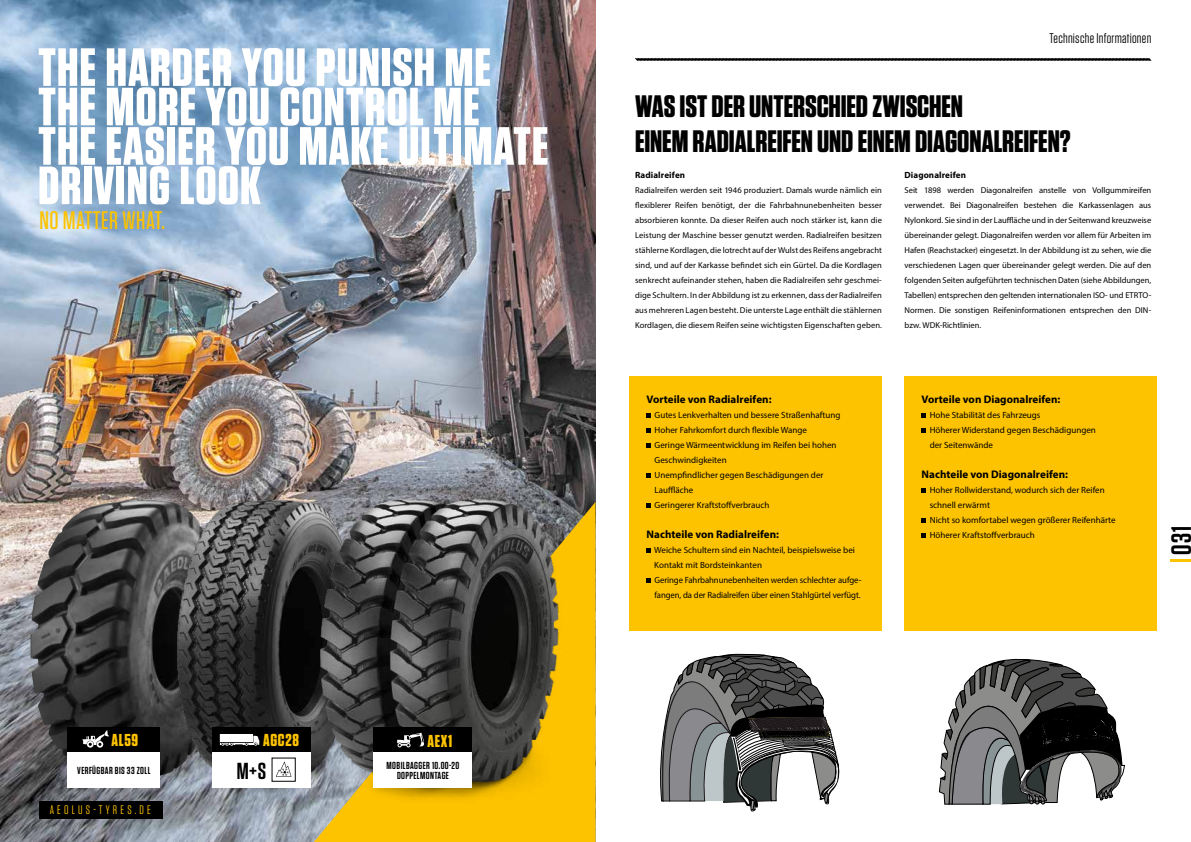
<style>
.page{position:relative;width:1191px;height:842px;background:#fff}
.page>*{position:absolute;margin:0;border:0;box-sizing:border-box;transform-origin:0 0}
.t1{font:700 53.7px/39.4px "Tungsten";letter-spacing:.02em;color:#fff}
.t2{font:700 31px/35.4px "Tungsten";letter-spacing:-.005em;color:#000}
.t3{font:600 28px "Tungsten";color:#000}
.t4{font:500 25.3px "Tungsten";letter-spacing:.02em;color:#fdc300}
.t5{font:600 23.1px "Tungsten";color:#000}
.t6{font:700 17.3px "Tungsten";letter-spacing:.04em;color:#fdc300}
.t7{font:14px "Tungsten";letter-spacing:.02em;color:#000}
.t8{font:12.4px "Tungsten";letter-spacing:.26em;color:#fdc300}
.t9{font:700 11px "Myriad Pro";color:#000}
.t10{font:600 10.2px/9.7px "Tungsten";letter-spacing:.04em;color:#000;text-align:center}
.t11{font:9px/15px "Myriad Pro";color:#000}
.t12{font:700 9px "Myriad Pro";letter-spacing:.01em;color:#000}
.t13{font:8.5px/15px "Myriad Pro";color:#000;text-align:justify}
</style>
<div class="page">
<svg style="left:635px;top:58px;width:516px;height:3px;background:#2f2f2f"></svg>
<div style="left:629px;top:377px;width:253px;height:254px;background:#fdc300"></div>
<div style="left:904px;top:377px;width:253px;height:254px;background:#fdc300"></div>
<svg style="left:646px;top:413px;width:5px;height:4px"></svg>
<svg style="left:646px;top:428px;width:5px;height:4px"></svg>
<svg style="left:646px;top:443px;width:5px;height:4px"></svg>
<svg style="left:646px;top:473px;width:5px;height:4px"></svg>
<svg style="left:646px;top:503px;width:5px;height:4px"></svg>
<svg style="left:646px;top:548px;width:5px;height:4px"></svg>
<svg style="left:646px;top:578px;width:5px;height:4px"></svg>
<svg style="left:921px;top:413px;width:5px;height:4px"></svg>
<svg style="left:921px;top:428px;width:5px;height:4px"></svg>
<svg style="left:921px;top:488px;width:5px;height:4px"></svg>
<svg style="left:921px;top:518px;width:5px;height:4px"></svg>
<svg style="left:921px;top:533px;width:5px;height:4px"></svg>
<svg style="left:939px;top:658px;width:185px;height:147px"></svg>
<svg style="left:660px;top:653px;width:180px;height:159px"></svg>
<hr style="left:1170px;top:559px;width:21px;height:3px;background:#fdc300">
<img style="left:0;top:0;width:595px;height:842px">
<div style="left:282px;top:418px;width:313px;height:424px;background:#000;opacity:.1"></div>
<svg style="left:314px;top:502px;width:281px;height:340px;background:#f2bd09"></svg>
<img style="left:30px;top:500px;width:143px;height:276px">
<img style="left:173px;top:500px;width:147px;height:297px">
<img style="left:320px;top:500px;width:247px;height:341px">
<div style="left:67px;top:727px;width:93px;height:27px;background:#000"></div>
<div style="left:67px;top:753px;width:93px;height:35px;background:#fff"></div>
<div style="left:212px;top:727px;width:99px;height:27px;background:#000"></div>
<div style="left:212px;top:753px;width:99px;height:35px;background:#fff"></div>
<div style="left:373px;top:727px;width:99px;height:27px;background:#000"></div>
<div style="left:373px;top:753px;width:99px;height:35px;background:#fff"></div>
<svg style="left:219px;top:734px;width:40px;height:12px"></svg>
<svg style="left:82px;top:730px;width:27px;height:18px"></svg>
<svg style="left:397px;top:733px;width:27px;height:14px"></svg>
<div style="left:35px;top:790px;width:130px;height:39px;background:#000;opacity:.1"></div>
<div style="left:272px;top:758px;width:24px;height:24px;border:1px solid #000"></div>
<svg style="left:276px;top:761px;width:15px;height:16px"></svg>
<h1 class="t1" style="left:38px;top:49px;width:512px">THE HARDER YOU PUNISH ME<br>THE MORE YOU CONTROL ME<br>THE EASIER YOU MAKE ULTIMATE<br>DRIVING LOOK</h1>
<h3 class="t4" style="left:40px;top:207px;width:127px">NO MATTER WHAT.</h3>
<h3 class="t6" style="left:112px;top:731px;width:28px">AL59</h3>
<h3 class="t6" style="left:263px;top:731px;width:37px">AGC28</h3>
<h3 class="t6" style="left:427px;top:732px;width:26px">AEX1</h3>
<p class="t10" style="left:386px;top:761px;width:74px">MOBILBAGGER 10.00-20<br>DOPPELMONTAGE</p>
<p class="t10" style="left:77px;top:766px;width:75px">VERFÜGBAR BIS 33 ZOLL</p>
<h3 class="t5" style="left:237px;top:758px;width:31px">M+S</h3>
<h3 class="t8" style="left:50px;top:803px;width:103px">AEOLUS-TYRES.DE</h3>
<h3 class="t7" style="left:1049px;top:31px;width:103px">Technische Informationen</h3>
<h2 class="t2" style="left:635px;top:89px;width:437px">WAS IST DER UNTERSCHIED ZWISCHEN<br>EINEM RADIALREIFEN UND EINEM DIAGONALREIFEN?</h2>
<p class="t12" style="left:635px;top:169px;width:51px">Radialreifen</p>
<p class="t13" style="left:635px;top:183px;width:248px">Radialreifen werden seit 1946 produziert. Damals wurde nämlich ein flexiblerer Reifen benötigt, der die Fahrbahnunebenheiten besser absorbieren konnte. Da dieser Reifen auch noch stärker ist, kann die Leistung der Maschine besser genutzt werden. Radialreifen besitzen stählerne Kordlagen, die lotrecht auf der Wulst des Reifens angebracht sind, und auf der Karkasse befindet sich ein Gürtel. Da die Kordlagen senkrecht aufeinander stehen, haben die Radialreifen sehr geschmei&shy;dige Schultern. In der Abbildung ist zu erkennen, dass der Radialreifen aus mehreren Lagen besteht. Die unterste Lage enthält die stählernen Kordlagen, die diesem Reifen seine wichtigsten Eigenschaften geben.</p>
<p class="t12" style="left:904px;top:169px;width:63px">Diagonalreifen</p>
<p class="t13" style="left:904px;top:183px;width:248px">Seit 1898 werden Diagonalreifen anstelle von Vollgummireifen verwendet. Bei Diagonalreifen bestehen die Karkassenlagen aus Nylonkord. Sie sind in der Lauffläche und in der Seitenwand kreuzweise übereinander gelegt. Diagonalreifen werden vor allem für Arbeiten im Hafen (Reachstacker) eingesetzt. In der Abbildung ist zu sehen, wie die verschiedenen Lagen quer übereinander gelegt werden. Die auf den folgenden Seiten aufgeführten technischen Daten (siehe Abbildungen, Tabellen) entsprechen den geltenden internationalen ISO- und ETRTO-Normen. Die sonstigen Reifeninformationen entsprechen den DIN&shy;bzw. WDK-Richtlinien.</p>
<p class="t9" style="left:646px;top:392px;width:126px">Vorteile von Radialreifen:</p>
<p class="t11" style="left:654px;top:408px;width:187px">Gutes Lenkverhalten und bessere Straßenhaftung Hoher Fahrkomfort durch flexible Wange<br>Geringe Wärmeentwicklung im Reifen bei hohen Geschwindigkeiten<br>Unempfindlicher gegen Beschädigungen der Lauffläche<br>Geringerer Kraftstoffverbrauch</p>
<p class="t9" style="left:646px;top:527px;width:134px">Nachteile von Radialreifen:</p>
<p class="t11" style="left:654px;top:543px;width:209px">Weiche Schultern sind ein Nachteil, beispielsweise bei Kontakt mit Bordsteinkanten<br>Geringe Fahrbahnunebenheiten werden schlechter aufge&shy;fangen, da der Radialreifen über einen Stahlgürtel verfügt.</p>
<p class="t9" style="left:921px;top:392px;width:140px">Vorteile von Diagonalreifen:</p>
<p class="t11" style="left:929px;top:408px;width:168px">Hohe Stabilität des Fahrzeugs<br>Höherer Widerstand gegen Beschädigungen der Seitenwände</p>
<p class="t9" style="left:921px;top:467px;width:148px">Nachteile von Diagonalreifen:</p>
<p class="t11" style="left:929px;top:483px;width:188px">Hoher Rollwiderstand, wodurch sich der Reifen schnell erwärmt<br>Nicht so komfortabel wegen größerer Reifenhärte Höherer Kraftstoffverbrauch</p>
<h3 class="t3" style="left:1166px;top:554px;width:30px;rotate:-90deg">031</h3>
</div>
